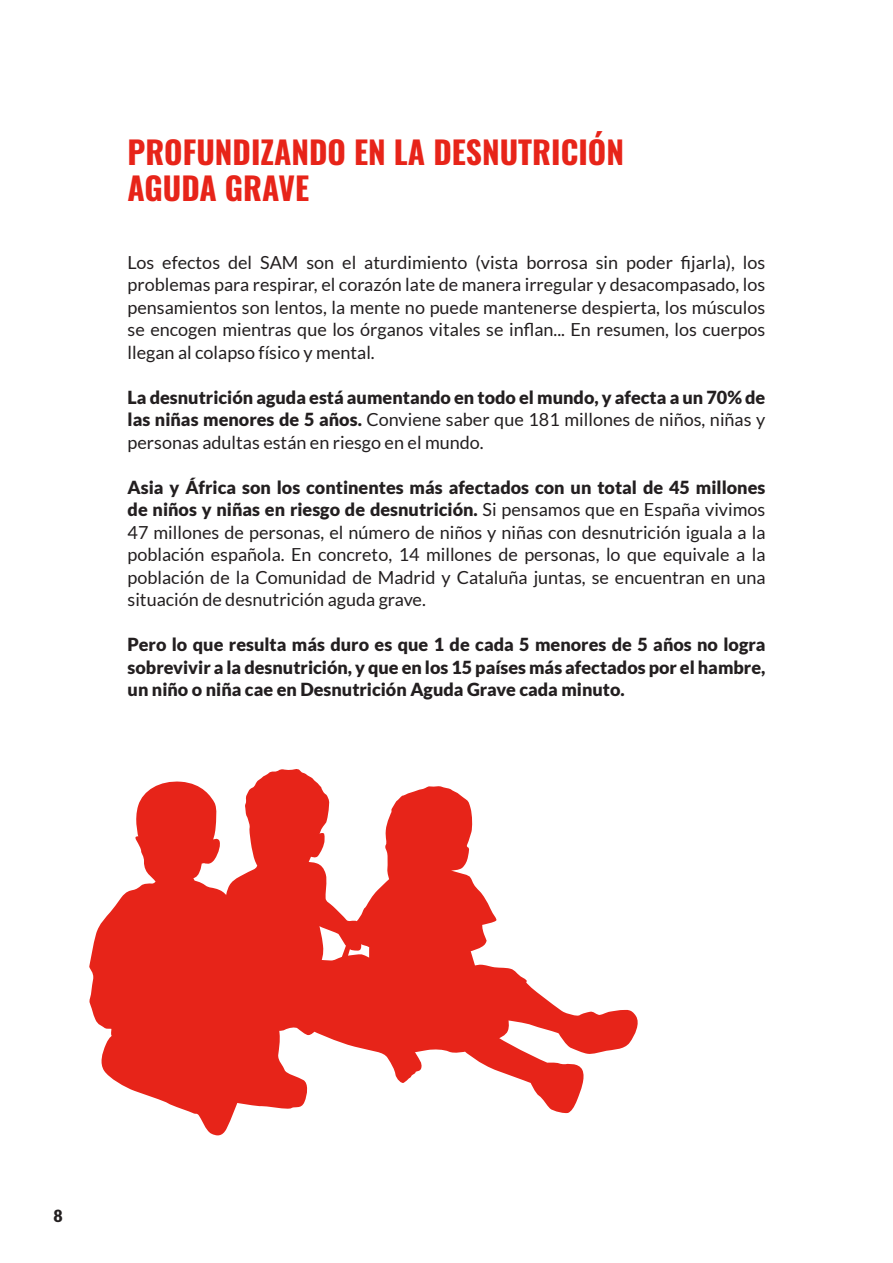
<style>
.page{position:relative;width:893px;height:1263px;background:#fff}
.page>*{position:absolute;margin:0;border:0;box-sizing:border-box;transform-origin:0 0}
.t1{font:31.5px/36px "Oswald";color:#e72419}
.t2{font:18px/22.5px "Lato";color:#231f20;text-align:justify}
.t3{font:900 18px/22.5px "Lato";color:#231f20;text-align:justify}
.t4{font:700 18px "Gill Sans Infant Std";color:#231f20}
.s1{font-weight:400}
.s2{font-weight:900}
</style>
<div class="page">
<svg style="left:89px;top:781px;width:219px;height:355px;fill:#e72419"></svg>
<svg style="left:224px;top:769px;width:129px;height:315px;fill:#e72419"></svg>
<svg style="left:334px;top:940px;width:19px;height:40px"></svg>
<svg style="left:353px;top:786px;width:285px;height:328px"></svg>
<p class="t1" style="left:128px;top:131px;width:498px">PROFUNDIZANDO EN LA DESNUTRICIÓN<br>AGUDA GRAVE</p>
<p class="t2" style="left:128px;top:251px;width:639px">Los efectos del SAM son el aturdimiento (vista borrosa sin poder fijarla), los problemas para respirar, el corazón late de manera irregular y desacompasado, los pensamientos son lentos, la mente no puede mantenerse despierta, los músculos se encogen mientras que los órganos vitales se inflan... En resumen, los cuerpos llegan al colapso físico y mental.</p>
<p class="t3" style="left:128px;top:385px;width:639px">La desnutrición aguda está aumentando en todo el mundo, y afecta a un 70% de las niñas menores de 5 años. <span class="s1">Conviene saber que 181 millones de niños, niñas y personas adultas están en riesgo en el mundo.</span></p>
<p class="t2" style="left:128px;top:476px;width:639px"><span class="s2">Asia y África son los continentes más afectados con un total de 45 millones de niños y niñas en riesgo de desnutrición.</span> Si pensamos que en España vivimos 47 millones de personas, el número de niños y niñas con desnutrición iguala a la población española. En concreto, 14 millones de personas, lo que equivale a la población de la Comunidad de Madrid y Cataluña juntas, se encuentran en una situación de desnutrición aguda grave.</p>
<p class="t3" style="left:128px;top:633px;width:639px">Pero lo que resulta más duro es que 1 de cada 5 menores de 5 años no logra sobrevivir a la desnutrición, y que en los 15 países más afectados por el hambre, un niño o niña cae en Desnutrición Aguda Grave cada minuto.</p>
<p class="t4" style="left:53px;top:1205px;width:11px">8</p>
</div>
